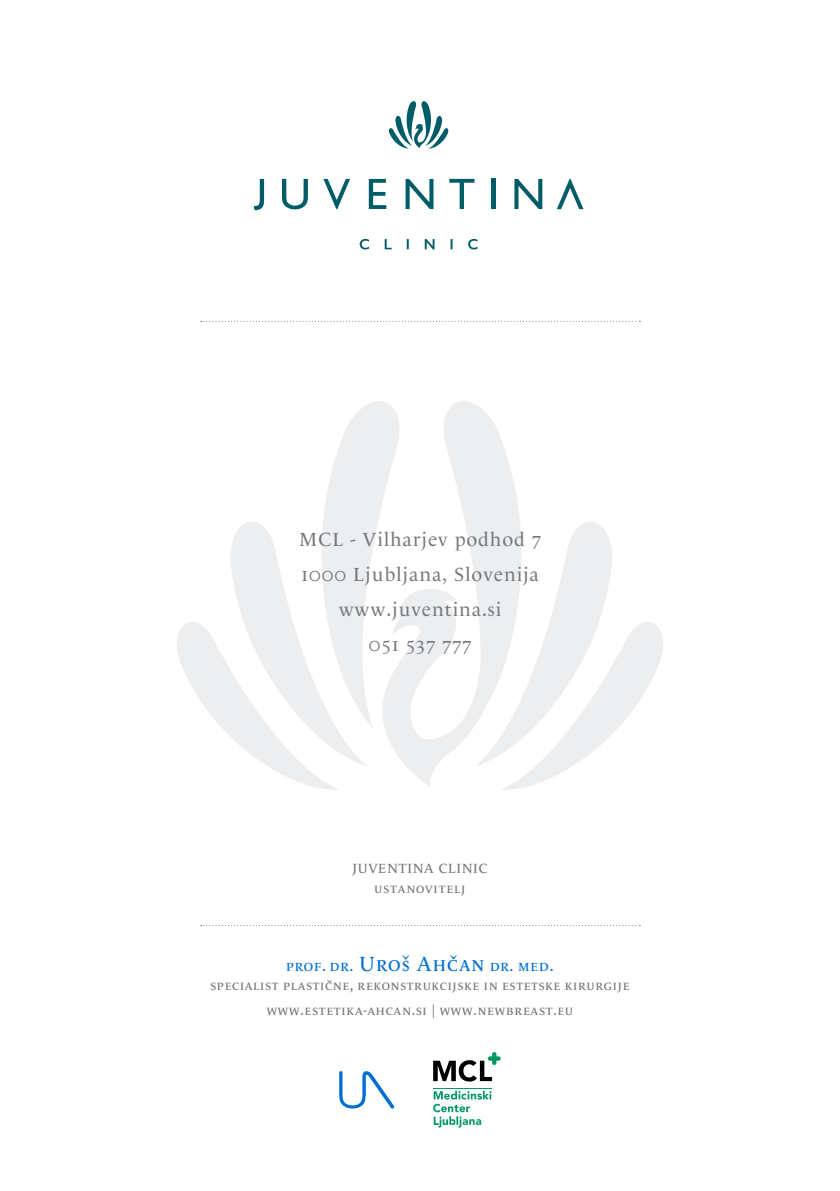
<style>
.page{position:relative;width:840px;height:1191px;background:#fff}
.page>*{position:absolute;margin:0;border:0;box-sizing:border-box;transform-origin:0 0}
.t1{font:19.4px/34.8px "Le Monde Classic";letter-spacing:.05em;color:#74777b;text-align:center}
.t2{font:15.6px "Le Monde Classic Caps";letter-spacing:.05em;color:#0070ce}
.t3{font:13.6px/25px "Le Monde Journal Caps Normal";letter-spacing:.03em;color:#74777b;text-align:center}
.t4{font:13.6px/19.4px "Le Monde Journal Caps Normal";letter-spacing:.05em;color:#74777b;text-align:center}
.s1{font-size:20.8px}
.s2{font-family:"Le Monde Classic";font-size:20.8px}
</style>
<div class="page">
<svg style="left:501px;top:522px;width:162px;height:268px"></svg>
<svg style="left:177px;top:411px;width:182px;height:379px"></svg>
<svg style="left:359px;top:401px;width:165px;height:386px"></svg>
<svg style="left:200px;top:925px;width:440px;height:1px"></svg>
<svg style="left:200px;top:321px;width:440px;height:1px"></svg>
<svg style="left:359px;top:239px;width:118px;height:10px"></svg>
<svg style="left:514px;top:179px;width:28px;height:30px"></svg>
<hr style="left:491px;top:179px;width:4px;height:30px;background:#005d67">
<svg style="left:449px;top:179px;width:25px;height:30px"></svg>
<svg style="left:405px;top:179px;width:28px;height:30px"></svg>
<svg style="left:368px;top:179px;width:18px;height:30px"></svg>
<svg style="left:323px;top:179px;width:27px;height:30px"></svg>
<svg style="left:557px;top:179px;width:26px;height:30px"></svg>
<svg style="left:282px;top:179px;width:26px;height:30px"></svg>
<svg style="left:253px;top:179px;width:11px;height:31px"></svg>
<svg style="left:389px;top:101px;width:59px;height:48px"></svg>
<svg style="left:339px;top:1071px;width:55px;height:37px"></svg>
<svg style="left:433px;top:1052px;width:67px;height:29px"></svg>
<hr style="left:433px;top:1088px;width:58px;height:1px;background:#009860">
<svg style="left:433px;top:1090px;width:58px;height:37px"></svg>
<h1 class="t1" style="left:299px;top:522px;width:243px">MCL - Vilharjev podhod 7<br>1000 Ljubljana, Slovenija www.juventina.si<br>051 537 777</h1>
<p class="t4" style="left:352px;top:859px;width:137px">JUVENTINA CLINIC ustanovitelj</p>
<p class="t2" style="left:286px;top:956px;width:269px">prof. dr. <span class="s1">Uro</span><span class="s2">š</span> <span class="s1">Ahčan</span> dr. med.</p>
<p class="t3" style="left:210px;top:972px;width:421px">specialist plastične, rekonstrukcijske in estetske kirurgije www.estetika-ahcan.si | www.newbreast.eu</p>
</div>
